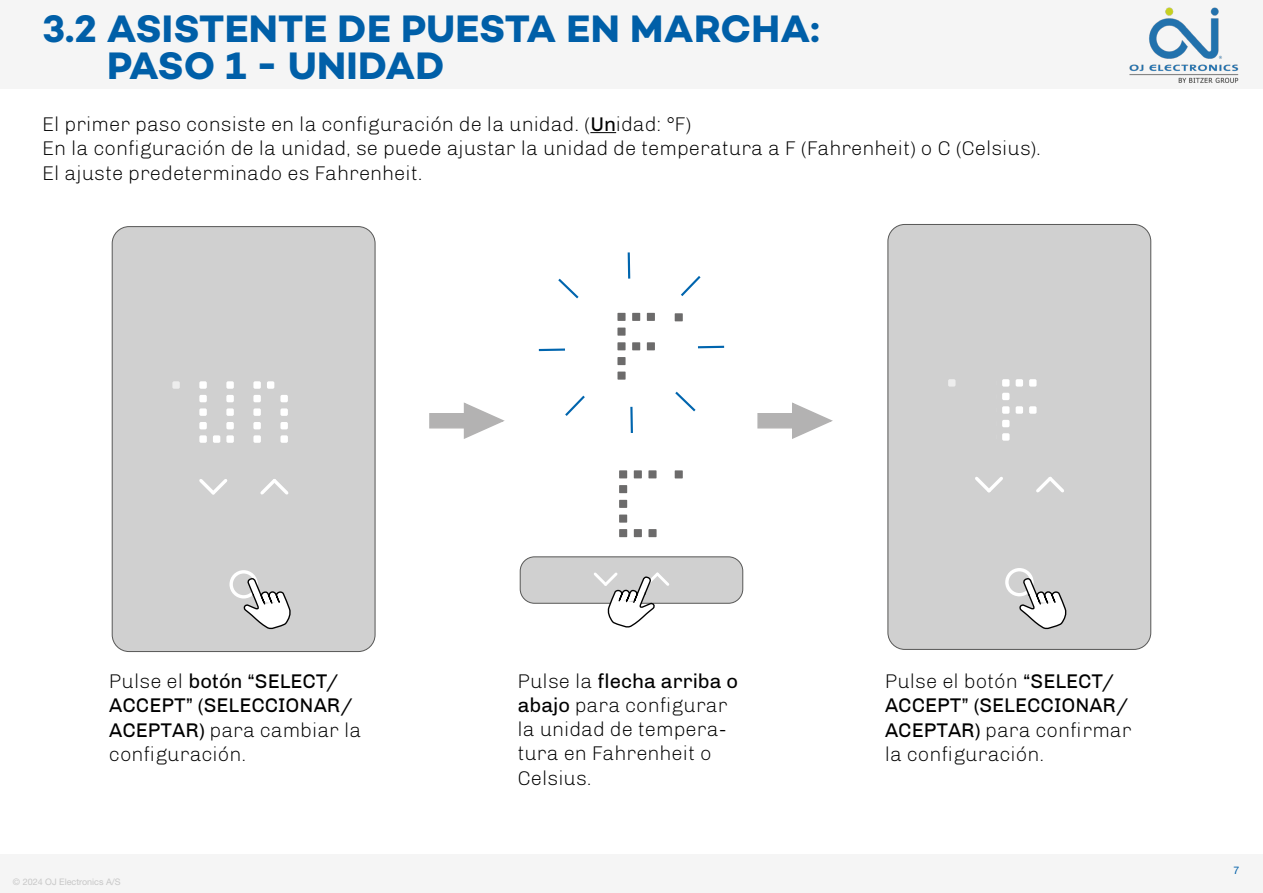
<style>
.page{position:relative;width:1263px;height:893px;background:#fff}
.page>*{position:absolute;margin:0;border:0;box-sizing:border-box;transform-origin:0 0}
.t1{font:700 39px/37.5px "Campton";letter-spacing:.005em;color:#005fa8}
.t2{font:300 20.25px/24.3px "Chivo";color:#000}
.t3{font:20.25px/24.3px "Chivo";color:#000}
.t4{font:10.5px "Helvetica Neue LTW1 G";color:#005fa8}
.t5{font:9px "Helvetica Neue LTW1 G";color:#c7c7c7}
.s1{font-weight:400}
.s2{font-weight:300}
</style>
<div class="page">
<div style="left:0;top:854px;width:1263px;height:39px;background:#f5f5f5"></div>
<div style="left:0;top:0;width:1263px;height:88px;background:#f5f5f5"></div>
<div style="left:520px;top:557px;width:223px;height:46px;background:#d0d0d0;border-radius:14px"></div>
<div style="left:520px;top:557px;width:223px;height:46px;border:1px solid #575756;border-radius:14px"></div>
<svg style="left:591px;top:572px;width:81px;height:56px"></svg>
<div style="left:112px;top:227px;width:263px;height:424px;background:#d0d0d0;border-radius:17px"></div>
<div style="left:112px;top:226px;width:263px;height:426px;border:1px solid #575756;border-radius:17px"></div>
<div style="left:199px;top:435px;width:8px;height:8px;background:#fff;border-radius:2px"></div>
<div style="left:253px;top:435px;width:8px;height:8px;background:#fff;border-radius:2px"></div>
<div style="left:226px;top:435px;width:8px;height:8px;background:#fff;border-radius:2px"></div>
<div style="left:213px;top:435px;width:7px;height:8px;background:#fff;border-radius:2px"></div>
<div style="left:280px;top:435px;width:8px;height:8px;background:#fff;border-radius:2px"></div>
<div style="left:199px;top:422px;width:8px;height:7px;background:#fff;border-radius:2px"></div>
<div style="left:253px;top:422px;width:8px;height:7px;background:#fff;border-radius:2px"></div>
<div style="left:226px;top:422px;width:8px;height:7px;background:#fff;border-radius:2px"></div>
<div style="left:280px;top:422px;width:8px;height:7px;background:#fff;border-radius:2px"></div>
<div style="left:199px;top:408px;width:8px;height:8px;background:#fff;border-radius:2px"></div>
<div style="left:253px;top:408px;width:8px;height:8px;background:#fff;border-radius:2px"></div>
<div style="left:226px;top:408px;width:8px;height:8px;background:#fff;border-radius:2px"></div>
<div style="left:280px;top:408px;width:8px;height:8px;background:#fff;border-radius:2px"></div>
<div style="left:199px;top:395px;width:8px;height:7px;background:#fff;border-radius:2px"></div>
<div style="left:253px;top:395px;width:8px;height:7px;background:#fff;border-radius:2px"></div>
<div style="left:226px;top:395px;width:8px;height:7px;background:#fff;border-radius:2px"></div>
<div style="left:280px;top:395px;width:8px;height:7px;background:#fff;border-radius:2px"></div>
<div style="left:199px;top:381px;width:8px;height:8px;background:#fff;border-radius:2px"></div>
<div style="left:253px;top:381px;width:8px;height:8px;background:#fff;border-radius:2px"></div>
<div style="left:267px;top:381px;width:7px;height:8px;background:#fff;border-radius:2px"></div>
<div style="left:226px;top:381px;width:8px;height:8px;background:#fff;border-radius:2px"></div>
<div style="left:172px;top:381px;width:8px;height:8px;background:#ededed;border-radius:2px"></div>
<svg style="left:199px;top:479px;width:29px;height:16px"></svg>
<svg style="left:260px;top:479px;width:29px;height:16px"></svg>
<div style="left:888px;top:224px;width:263px;height:425px;background:#d0d0d0;border-radius:17px"></div>
<div style="left:888px;top:224px;width:263px;height:426px;border:1px solid #575756;border-radius:17px"></div>
<div style="left:1002px;top:433px;width:7px;height:8px;background:#fff;border-radius:2px"></div>
<div style="left:1002px;top:420px;width:7px;height:7px;background:#fff;border-radius:2px"></div>
<div style="left:1002px;top:393px;width:7px;height:7px;background:#fff;border-radius:2px"></div>
<div style="left:1029px;top:406px;width:7px;height:8px;background:#fff;border-radius:2px"></div>
<div style="left:1016px;top:406px;width:7px;height:8px;background:#fff;border-radius:2px"></div>
<div style="left:1002px;top:406px;width:7px;height:8px;background:#fff;border-radius:2px"></div>
<div style="left:1029px;top:379px;width:7px;height:8px;background:#fff;border-radius:2px"></div>
<div style="left:1016px;top:379px;width:7px;height:8px;background:#fff;border-radius:2px"></div>
<div style="left:1002px;top:379px;width:7px;height:8px;background:#fff;border-radius:2px"></div>
<div style="left:948px;top:379px;width:7px;height:8px;background:#ededed;border-radius:2px"></div>
<svg style="left:975px;top:477px;width:28px;height:16px"></svg>
<svg style="left:1036px;top:476px;width:28px;height:17px"></svg>
<div style="left:757px;top:413px;width:38px;height:15px;background:#b3b2b2"></div>
<svg style="left:791px;top:402px;width:42px;height:37px"></svg>
<div style="left:429px;top:413px;width:38px;height:15px;background:#b3b2b2"></div>
<svg style="left:463px;top:402px;width:42px;height:37px"></svg>
<svg style="left:590px;top:132px;width:26px;height:1px"></svg>
<svg style="left:229px;top:570px;width:62px;height:60px"></svg>
<svg style="left:1005px;top:568px;width:62px;height:62px"></svg>
<svg style="left:538px;top:348px;width:27px;height:4px"></svg>
<svg style="left:698px;top:345px;width:27px;height:4px"></svg>
<svg style="left:565px;top:395px;width:20px;height:21px"></svg>
<svg style="left:681px;top:276px;width:20px;height:20px"></svg>
<svg style="left:630px;top:406px;width:3px;height:27px"></svg>
<svg style="left:627px;top:252px;width:4px;height:27px"></svg>
<svg style="left:675px;top:391px;width:21px;height:21px"></svg>
<svg style="left:558px;top:278px;width:21px;height:21px"></svg>
<div style="left:617px;top:372px;width:9px;height:8px;background:#6c6b6b"></div>
<div style="left:617px;top:357px;width:8px;height:8px;background:#6c6b6b"></div>
<div style="left:647px;top:342px;width:8px;height:8px;background:#6c6b6b"></div>
<div style="left:632px;top:342px;width:8px;height:8px;background:#6c6b6b"></div>
<div style="left:617px;top:342px;width:8px;height:8px;background:#6c6b6b"></div>
<div style="left:617px;top:328px;width:8px;height:8px;background:#6c6b6b"></div>
<div style="left:647px;top:313px;width:8px;height:8px;background:#6c6b6b"></div>
<div style="left:632px;top:313px;width:8px;height:8px;background:#6c6b6b"></div>
<div style="left:617px;top:313px;width:8px;height:8px;background:#6c6b6b"></div>
<div style="left:619px;top:529px;width:8px;height:8px;background:#6c6b6b"></div>
<div style="left:648px;top:529px;width:9px;height:8px;background:#6c6b6b"></div>
<div style="left:634px;top:529px;width:8px;height:8px;background:#6c6b6b"></div>
<div style="left:619px;top:515px;width:8px;height:8px;background:#6c6b6b"></div>
<div style="left:619px;top:500px;width:8px;height:8px;background:#6c6b6b"></div>
<div style="left:619px;top:485px;width:8px;height:8px;background:#6c6b6b"></div>
<div style="left:619px;top:470px;width:8px;height:8px;background:#6c6b6b"></div>
<div style="left:648px;top:470px;width:8px;height:8px;background:#6c6b6b"></div>
<div style="left:634px;top:470px;width:8px;height:8px;background:#6c6b6b"></div>
<div style="left:675px;top:470px;width:8px;height:8px;background:#6c6b6b"></div>
<div style="left:675px;top:313px;width:8px;height:8px;background:#6c6b6b"></div>
<h1 class="t1" style="left:107px;top:9px;width:714px;text-indent:-65px">3.2 ASISTENTE DE PUESTA EN MARCHA:<br>PASO 1 - UNIDAD</h1>
<p class="t2" style="left:43px;top:112px;width:1000px">El primer paso consiste en la configuración de la unidad. (<span class="s1">Un</span>idad: °F)<br>En la configuración de la unidad, se puede ajustar la unidad de temperatura a F (Fahrenheit) o C (Celsius).<br>El ajuste predeterminado es Fahrenheit.</p>
<p class="t3" style="left:109px;top:669px;width:254px"><span class="s2">Pulse el</span> botón “SELECT/<br>ACCEPT” (SELECCIONAR/<br>ACEPTAR) <span class="s2">para cambiar la configuración.</span></p>
<p class="t2" style="left:518px;top:668px;width:222px">Pulse la <span class="s1">flecha arriba o abajo</span> para configurar la unidad de tempera&shy;tura en Fahrenheit o<br>Celsius.</p>
<p class="t2" style="left:885px;top:669px;width:248px">Pulse el botón <span class="s1">“SELECT/<br>ACCEPT” (SELECCIONAR/<br>ACEPTAR)</span> para confirmar la configuración.</p>
<p class="t5" style="left:13px;top:876px;width:109px">© 2024 OJ Electronics A/S</p>
<p class="t4" style="left:1233px;top:863px;width:7px">7</p>
</div>
